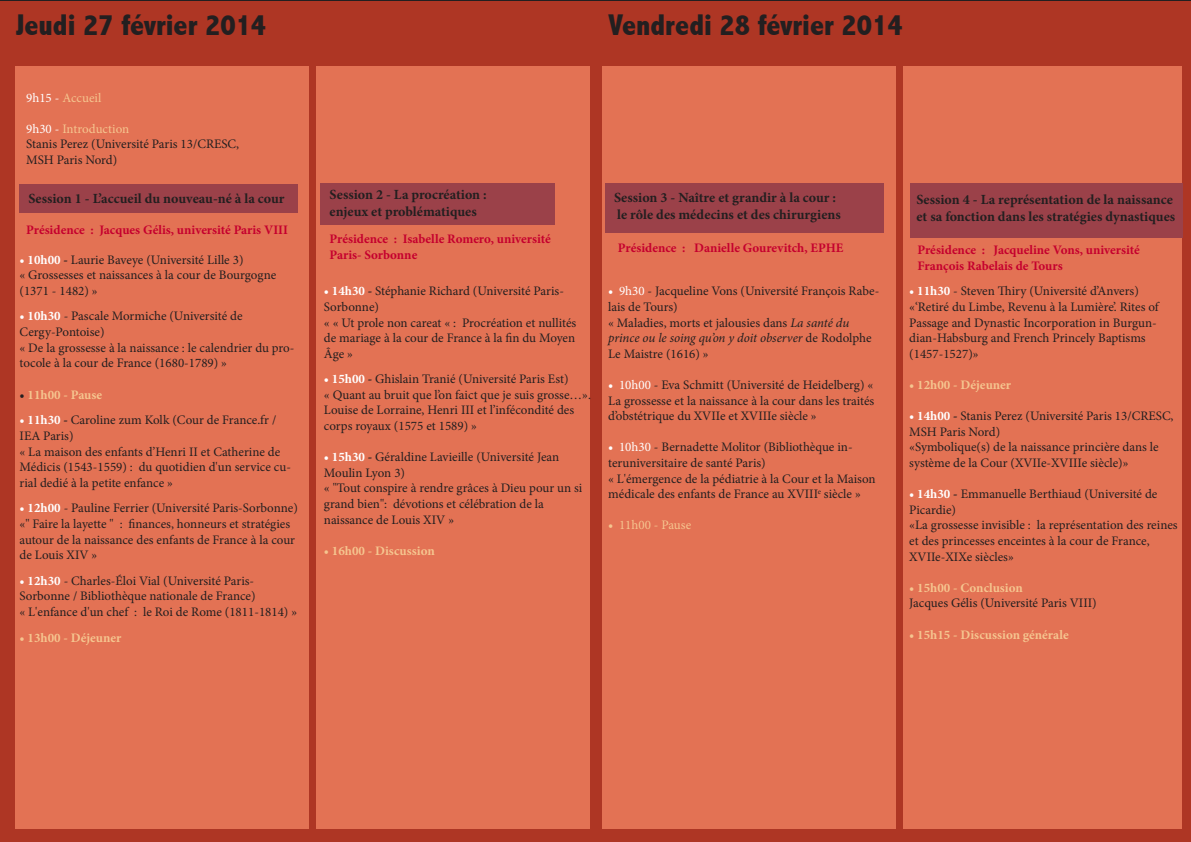
<style>
.page{position:relative;width:1191px;height:842px;background:#ae3624}
.page>*{position:absolute;margin:0;border:0;box-sizing:border-box;transform-origin:0 0}
.t1{font:800 condensed 30px "Abadi";color:#231f20}
.t2{font:700 14px/16.8px "Minion Pro";color:#231f20}
.t3{font:13px/15.6px "Minion Pro";color:#231f20}
.t4{font:700 13px/15.6px "Minion Pro";color:#c5002e}
.t5{font:700 13px "Minion Pro";color:#f5c58f}
.t6{font:13px "Minion Pro";color:#f5c58f}
.s1{color:#fff}
.s2{color:#f5c58f}
.s3{font-weight:700;color:#fff}
.s4{font-weight:700}
.s5{color:#231f20}
.s6{font-style:italic}
</style>
<div class="page">
<div style="left:16px;top:67px;width:293px;height:762px;background:#e37254"></div>
<div style="left:19px;top:184px;width:279px;height:29px;background:#9b4149"></div>
<div style="left:316px;top:67px;width:274px;height:762px;background:#e37254"></div>
<div style="left:320px;top:184px;width:235px;height:41px;background:#9b4149"></div>
<div style="left:601px;top:67px;width:294px;height:762px;background:#e37254"></div>
<div style="left:605px;top:184px;width:279px;height:49px;background:#9b4149"></div>
<div style="left:903px;top:67px;width:278px;height:762px;background:#e37254"></div>
<div style="left:910px;top:184px;width:272px;height:54px;background:#9b4149"></div>
<h1 class="t1" style="left:16px;top:8px;width:252px">Jeudi 27 février 2014</h1>
<p class="t6" style="left:26px;top:89px;width:77px"><span class="s1">9h15 -</span> Accueil</p>
<p class="t3" style="left:26px;top:121px;width:214px"><span class="s1">9h30 -</span> <span class="s2">Introduction<br></span>Stanis Perez (Université Paris 13/CRESC,<br>MSH Paris Nord)</p>
<p class="t2" style="left:28px;top:190px;width:258px">Session 1 - L’accueil du nouveau-né à la cour</p>
<p class="t4" style="left:26px;top:222px;width:263px">Présidence : Jacques Gélis, université Paris VIII</p>
<p class="t3" style="left:20px;top:252px;width:258px"><span class="s3">• 10h00</span> <span class="s4">-</span> Laurie Baveye (Université Lille 3)<br>« Grossesses et naissances à la cour de Bourgogne (1371 - 1482) »</p>
<p class="t3" style="left:20px;top:309px;width:276px"><span class="s3">• 10h30</span> - Pascale Mormiche (Université de Cergy-Pontoise)<br>« De la grossesse à la naissance : le calendrier du pro&shy;tocole à la cour de France (1680-1789) »</p>
<p class="t5" style="left:20px;top:385px;width:84px"><span class="s5">•</span> 11h00 - Pause</p>
<p class="t3" style="left:20px;top:413px;width:273px"><span class="s3">• 11h30</span> <span class="s4">-</span> Caroline zum Kolk (Cour de France.fr / IEA Paris)<br>« La maison des enfants d’Henri II et Catherine de Médicis (1543-1559) : du quotidien d'un service cu&shy;rial dedié à la petite enfance »</p>
<p class="t3" style="left:20px;top:501px;width:280px"><span class="s3">• 12h00</span> - Pauline Ferrier (Université Paris-Sorbonne) «" Faire la layette " : finances, honneurs et stratégies autour de la naissance des enfants de France à la cour de Louis XIV »</p>
<p class="t3" style="left:20px;top:573px;width:279px"><span class="s3">• 12h30</span> - Charles-Éloi Vial (Université Paris-<br>Sorbonne / Bibliothèque nationale de France)<br>« L'enfance d'un chef : le Roi de Rome (1811-1814) »</p>
<p class="t5" style="left:20px;top:628px;width:103px">• 13h00 - Déjeuner</p>
<h1 class="t1" style="left:608px;top:7px;width:296px">Vendredi 28 février 2014</h1>
<p class="t2" style="left:330px;top:186px;width:159px">Session 2 - La procréation : enjeux et problématiques</p>
<p class="t4" style="left:330px;top:231px;width:222px">Présidence : Isabelle Romero, université<br>Paris- Sorbonne</p>
<p class="t3" style="left:324px;top:283px;width:254px"><span class="s3">• 14h30</span> <span class="s4">-</span> Stéphanie Richard (Université Paris-<br>Sorbonne)<br>« « Ut prole non careat « : Procréation et nullités de mariage à la cour de France à la fin du Moyen<br>Âge »</p>
<p class="t3" style="left:324px;top:371px;width:268px"><span class="s3">• 15h00</span> <span class="s4">-</span> Ghislain Tranié (Université Paris Est)<br>« Quant au bruit que l’on faict que je suis grosse…».<br>Louise de Lorraine, Henri III et l’infécondité des corps royaux (1575 et 1589) »</p>
<p class="t3" style="left:324px;top:449px;width:260px"><span class="s3">• 15h30</span> <span class="s4">-</span> Géraldine Lavieille (Université Jean Moulin Lyon 3)<br>« "Tout conspire à rendre grâces à Dieu pour un si grand bien": dévotions et célébration de la naissance de Louis XIV »</p>
<p class="t5" style="left:324px;top:541px;width:112px">• 16h00 - Discussion</p>
<p class="t2" style="left:614px;top:189px;width:228px">Session 3 - Naître et grandir à la cour : le rôle des médecins et des chirurgiens</p>
<p class="t4" style="left:618px;top:240px;width:227px">Présidence : Danielle Gourevitch, EPHE</p>
<p class="t3" style="left:608px;top:283px;width:273px"><span class="s3">•</span> <span class="s1">9h30</span> - Jacqueline Vons (Université François Rabe&shy;lais de Tours)<br>« Maladies, morts et jalousies dans <span class="s6">La santé du prince ou le soing qu’on y doit observer</span> de Rodolphe Le Maistre (1616) »</p>
<p class="t3" style="left:608px;top:377px;width:268px;text-align:justify"><span class="s3">•</span> <span class="s1">10h00</span> - Eva Schmitt (Université de Heidelberg) « La grossesse et la naissance à la cour dans les traités d’obstétrique du XVIIe et XVIIIe siècle »</p>
<p class="t3" style="left:608px;top:439px;width:269px"><span class="s3">•</span> <span class="s1">10h30</span> - Bernadette Molitor (Bibliothèque in&shy;teruniversitaire de santé Paris)<br>« L'émergence de la pédiatrie à la Cour et la Maison médicale des enfants de France au XVIII<sup>e</sup> siècle »</p>
<p class="t6" style="left:608px;top:516px;width:85px"><span class="s4">•</span> 11h00 - Pause</p>
<p class="t2" style="left:916px;top:191px;width:260px">Session 4 - La représentation de la naissance et sa fonction dans les stratégies dynastiques</p>
<p class="t4" style="left:917px;top:242px;width:224px">Présidence : Jacqueline Vons, université<br>François Rabelais de Tours</p>
<p class="t3" style="left:909px;top:283px;width:251px"><span class="s3">• 11h30</span> - Steven Thiry (Université d’Anvers) «‘Retiré du Limbe, Revenu à la Lumière’. Rites of Passage and Dynastic Incorporation in Burgun&shy;dian-Habsburg and French Princely Baptisms (1457-1527)»</p>
<p class="t5" style="left:909px;top:376px;width:103px">• 12h00 - Déjeuner</p>
<p class="t3" style="left:909px;top:408px;width:266px"><span class="s3">• 14h00</span> <span class="s4">-</span> Stanis Perez (Université Paris 13/CRESC, MSH Paris Nord)<br>«Symbolique(s) de la naissance princière dans le système de la Cour (XVIIe-XVIIIe siècle)»</p>
<p class="t3" style="left:909px;top:486px;width:270px"><span class="s3">• 14h30</span> <span class="s4">-</span> Emmanuelle Berthiaud (Université de Picardie)<br>«La grossesse invisible : la représentation des reines et des princesses enceintes à la cour de France, XVIIe-XIXe siècles»</p>
<p class="t5" style="left:909px;top:578px;width:115px">• 15h00 - Conclusion</p>
<p class="t3" style="left:909px;top:595px;width:189px">Jacques Gélis (Université Paris VIII)</p>
<p class="t5" style="left:909px;top:625px;width:161px">• 15h15 - Discussion générale</p>
</div>
